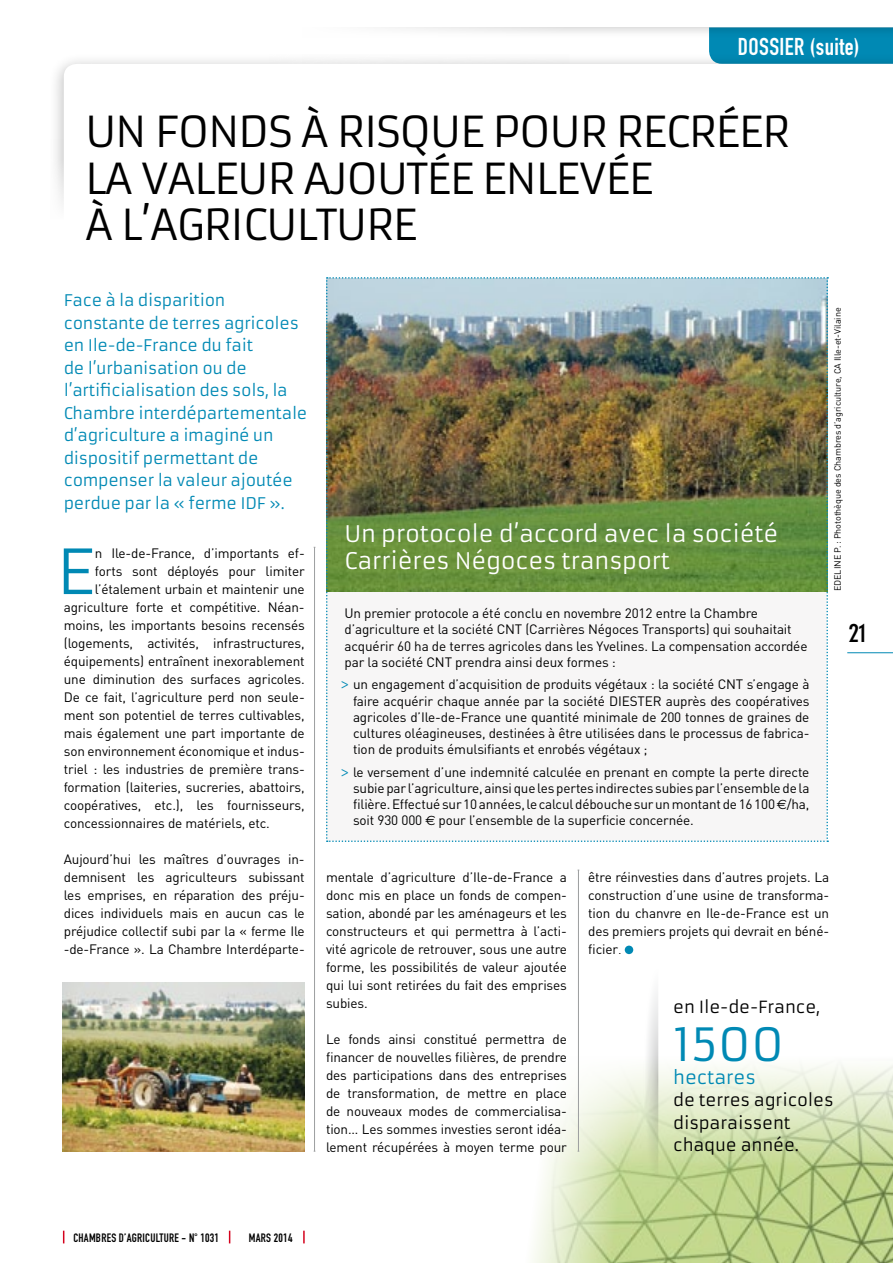
<style>
.page{position:relative;width:893px;height:1263px;background:#fff}
.page>*{position:absolute;margin:0;border:0;box-sizing:border-box;transform-origin:0 0}
.t1{font:64.05px "DIN";color:#0089b4}
.t2{font:45px "Armata";color:#0089b4}
.t3{font:42px "Armata";letter-spacing:-.03em;color:#000}
.t4{font:700 condensed 25.5px "DIN Neuzeit Grotesk";color:#000}
.t5{font:24px "DIN Engschrift";color:#fff}
.t6{font:22.5px/27px "Armata";letter-spacing:-.01em;color:#fff}
.t7{font:18px "Armata";letter-spacing:-.01em;color:#0089b4}
.t8{font:16.5px/22.5px "Armata";letter-spacing:-.01em;color:#000}
.t9{font:15.75px/22.5px "Armata";letter-spacing:-.02em;color:#0089b4}
.t10{font:13.5px/18px "DIN";letter-spacing:-.01em;color:#000;text-align:justify}
.t11{font:12px "DIN Engschrift";letter-spacing:.02em;color:#000}
.t12{font:9px "DIN";letter-spacing:-.01em;color:#000}
.s1{font-family:"Armata";color:#0089b4}
.s2{font-family:"Euro Sans"}
.s3{font-weight:300}
</style>
<div class="page">
<img style="left:693px;top:1194px;width:200px;height:69px">
<svg style="left:157px;top:1150px;width:536px;height:113px"></svg>
<svg style="left:471px;top:840px;width:422px;height:354px"></svg>
<hr style="left:847px;top:652px;width:46px;height:1px;background:#0089b4">
<svg style="left:63px;top:1231px;width:1px;height:12px"></svg>
<svg style="left:303px;top:1231px;width:2px;height:12px"></svg>
<svg style="left:229px;top:1231px;width:1px;height:12px"></svg>
<div style="left:22px;top:26px;width:871px;height:38px;background:#000;opacity:.25"></div>
<div style="left:0;top:0;width:574px;height:98px;background:#fff"></div>
<div style="left:269px;top:46px;width:624px;height:348px;background:#fff"></div>
<div style="left:625px;top:945px;width:8px;height:9px;background:#0089b4;border-radius:50%"></div>
<svg style="left:644px;top:969px;width:14px;height:206px"></svg>
<img style="left:63px;top:982px;width:242px;height:169px">
<img style="left:326px;top:277px;width:502px;height:565px">
<hr style="left:314px;top:547px;width:1px;height:604px;background:#9c9e9f">
<hr style="left:578px;top:870px;width:1px;height:281px;background:#9c9e9f">
<h3 class="t5" style="left:738px;top:32px;width:11px">DOSSIER</h3>
<h3 class="t5" style="left:810px;top:32px;width:51px">(SUITE)</h3>
<h3 class="t3" style="left:85px;top:106px;width:96px">Un fon</h3>
<h3 class="t3" style="left:238px;top:106px;width:283px">ds à risque pour</h3>
<h3 class="t3" style="left:616px;top:106px;width:165px">recréer</h3>
<h3 class="t3" style="left:85px;top:153px;width:289px">la valeur ajout</h3>
<h3 class="t3" style="left:427px;top:153px;width:228px">ée enlevée</h3>
<h3 class="t3" style="left:85px;top:199px;width:143px">à l’agricultur</h3>
<h3 class="t3" style="left:393px;top:199px;width:26px">e</h3>
<p class="t9" style="left:64px;top:289px;width:245px">Face à la disparition constante de terres agricoles en Ile-de-France du fait<br>de l’urbanisation ou de l’artificialisation des sols, la<br>Chambre interdépartementale d’agriculture a imaginé un dispositif permettant de compenser la valeur ajoutée perdue par la « ferme IDF ».</p>
<h1 class="t1" style="left:57px;top:531px;width:30px">E</h1>
<p class="t10" style="left:95px;top:544px;width:211px">n Ile-de-France, d’importants ef-</p>
<p class="t10" style="left:95px;top:562px;width:211px">forts sont déployés pour limiter</p>
<p class="t10" style="left:95px;top:580px;width:211px">l’étalement urbain et maintenir une</p>
<p class="t10" style="left:64px;top:598px;width:242px">agriculture forte et compétitive. Néan-</p>
<p class="t10" style="left:64px;top:616px;width:242px">moins, les importants besoins recensés</p>
<p class="t10" style="left:64px;top:634px;width:242px">(logements, activités, infrastructures,</p>
<p class="t10" style="left:64px;top:652px;width:242px">équipements) entraînent inexorablement</p>
<p class="t10" style="left:64px;top:670px;width:242px">une diminution des surfaces agricoles.</p>
<p class="t10" style="left:64px;top:688px;width:242px">De ce fait, l’agriculture perd non seule-</p>
<p class="t10" style="left:64px;top:706px;width:242px">ment son potentiel de terres cultivables,</p>
<p class="t10" style="left:64px;top:724px;width:242px">mais également une part importante de</p>
<p class="t10" style="left:64px;top:742px;width:242px">son environnement économique et indus-</p>
<p class="t10" style="left:64px;top:760px;width:242px">triel : les industries de première trans-</p>
<p class="t10" style="left:64px;top:778px;width:242px">formation (laiteries, sucreries, abattoirs,</p>
<p class="t10" style="left:64px;top:796px;width:242px">coopératives, etc.), les fournisseurs,</p>
<p class="t10" style="left:64px;top:814px;width:208px">concessionnaires de matériels, etc.</p>
<p class="t10" style="left:64px;top:850px;width:242px">Aujourd’hui les maîtres d’ouvrages in&shy;demnisent les agriculteurs subissant les emprises, en réparation des préju&shy;dices individuels mais en aucun cas le préjudice collectif subi par la « ferme Ile -de-France ». La Chambre Interdéparte-</p>
<h3 class="t6" style="left:344px;top:520px;width:436px">Un protocole d’accord avec la société<br>Carrières Négoces transport</h3>
<p class="t10" style="left:344px;top:605px;width:464px;line-height:16.2px;text-align:left">U n premier protocole a été conclu en novembre 2012 entre la Chambre d’agriculture et la société CNT (Carrières Négoces Transports) qui souhaitait acquérir 60 ha de terres agricoles dans les Yvelines. La compensation accordée par la société CNT prendra ainsi deux formes :</p>
<p class="t10" style="left:353px;top:676px;width:458px;line-height:16.2px;text-indent:-13px"><span class="s1">&gt;</span> un engagement d’acquisition de produits végétaux : la société CNT s’engage à faire acquérir chaque année par la société D IESTER auprès des coopératives agricoles d’Ile-de-France une quantité minimale de 200 tonnes de graines de cultures oléagineuses, destinées à être utilisées dans le processus de fabrica&shy;tion de produits émulsifiants et enrobés végétaux ;</p>
<p class="t10" style="left:353px;top:764px;width:458px;line-height:16.2px;text-indent:-13px"><span class="s1">&gt;</span> le versement d’une indemnité calculée en prenant en compte la perte directe subie par l’agriculture, ainsi que les pertes indirectes subies par l’ensemble de la filière. Effectué sur 10 années, le calcul débouche sur un montant de 16 100 <span class="s2">€</span>/ha, soit 930 000 <span class="s2">€</span> pour l’ensemble de la superficie concernée.</p>
<p class="t12" style="left:832px;top:591px;width:285px;rotate:-90deg">EDELINE P. : Photothèque des Chambres d’agriculture, CA Ille-et-Vilaine</p>
<h3 class="t4" style="left:848px;top:618px;width:19px">21</h3>
<p class="t10" style="left:326px;top:868px;width:242px">mentale d’agriculture d’Ile-de-France a donc mis en place un fonds de compen&shy;sation, abondé par les aménageurs et les constructeurs et qui permettra à l’acti&shy;vité agricole de retrouver, sous une autre forme, les possibilités de valeur ajoutée qui lui sont retirées du fait des emprises subies.</p>
<p class="t10" style="left:326px;top:1030px;width:242px">Le fonds ainsi constitué permettra de financer de nouvelles filières, de prendre des participations dans des entreprises de transformation, de mettre en place de nouveaux modes de commercialisa&shy;tion… Les sommes investies seront idéa&shy;lement récupérées à moyen terme pour</p>
<p class="t10" style="left:588px;top:868px;width:242px">être réinvesties dans d’autres projets. La construction d’une usine de transforma&shy;tion du chanvre en Ile-de-France est un des premiers projets qui devrait en béné&shy;ficier<span class="s3">.</span></p>
<p class="t8" style="left:673px;top:996px;width:149px">en Ile-de-France,</p>
<h2 class="t2" style="left:673px;top:1017px;width:113px">1500</h2>
<h3 class="t7" style="left:673px;top:1066px;width:84px">hectares</h3>
<p class="t8" style="left:673px;top:1089px;width:162px">de terres agricoles disparaissent chaque année.</p>
<p class="t11" style="left:73px;top:1230px;width:147px">CHAMBRES D’AGRICULTURE - N° 1031</p>
<p class="t11" style="left:249px;top:1230px;width:7px">MARS</p>
<p class="t11" style="left:274px;top:1230px;width:20px">2014</p>
</div>
